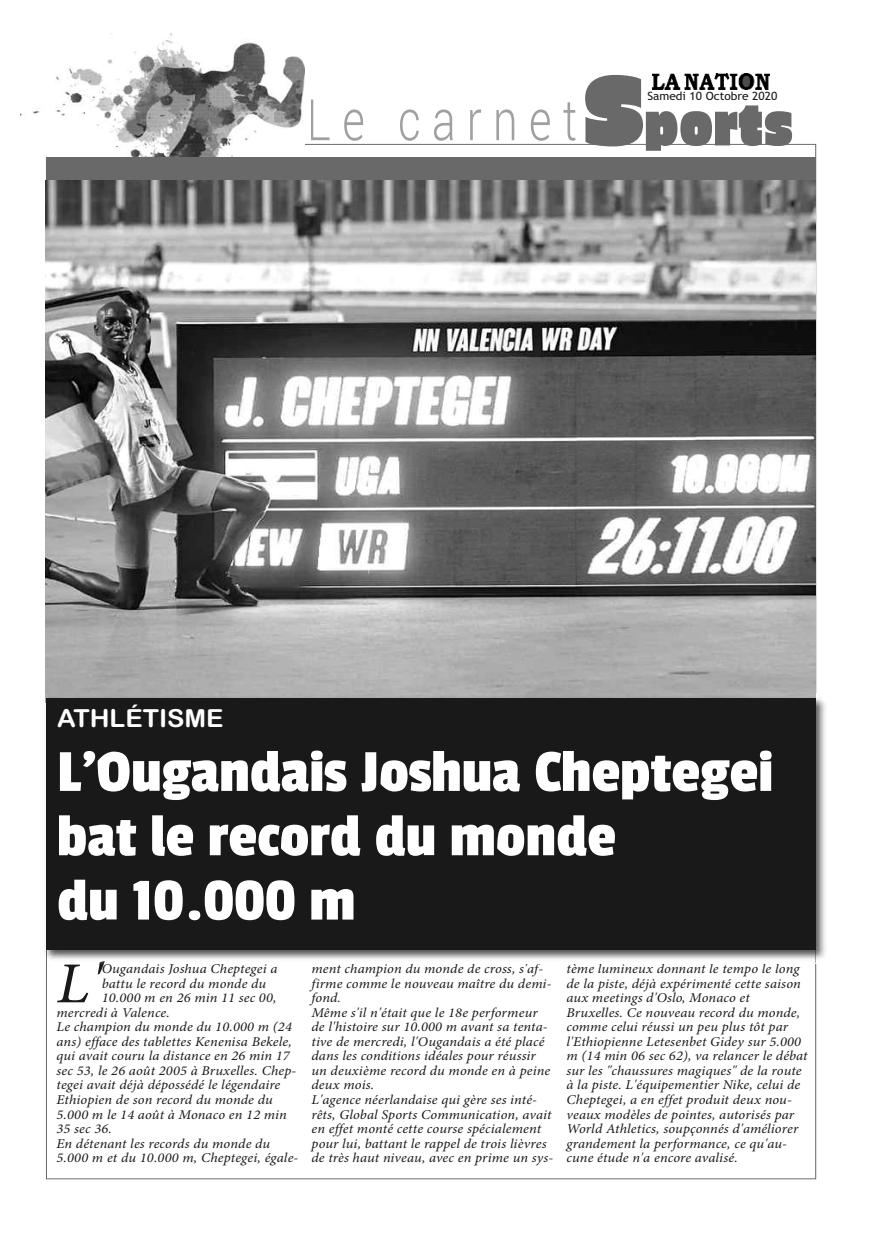
<style>
.page{position:relative;width:893px;height:1234px;background:#fff}
.page>*{position:absolute;margin:0;border:0;box-sizing:border-box;transform-origin:0 0}
.t1{font:62.25px/64.3px "Passion One";color:#fff;scale:1.05 1}
.t2{font:italic 58.05px "Minion Pro";color:#191919;scale:1.07 1}
.t3{font:57px "Erica One";color:#696969;scale:.89 1}
.t4{font:24.9px "Arial Rounded MT Bold";color:#fff;scale:1.05 1}
.t5{font:italic 13.5px/14.5px "Minion Pro";letter-spacing:.01em;color:#191919;scale:1.07 1}
.t6{font:11.4px "Trebuchet MS";color:#191919;scale:1.05 1}
.s1{font-size:100.65px}
</style>
<div class="page">
<div style="left:46px;top:157px;width:769px;height:34px;background:#696969"></div>
<img style="left:652px;top:73px;width:117px;height:16px">
<img style="left:46px;top:180px;width:769px;height:779px">
<img style="left:20px;top:33px;width:285px;height:123px">
<img style="left:815px;top:693px;width:11px;height:269px">
<img style="left:45px;top:693px;width:1px;height:260px">
<img style="left:46px;top:949px;width:1px;height:13px">
<img style="left:46px;top:693px;width:769px;height:5px">
<div style="left:46px;top:698px;width:770px;height:251px;background:#191919"></div>
<svg style="left:311px;top:100px;width:265px;height:41px"></svg>
<h3 class="t3" style="left:582px;top:80px;width:238px"><span class="s1">S</span>ports</h3>
<p class="t6" style="left:647px;top:90px;width:125px">Samedi 10 Octobre 2020</p>
<h3 class="t4" style="left:57px;top:703px;width:160px">ATHLÉTISME</h3>
<h1 class="t1" style="left:57px;top:738px;width:684px">L'Ougandais Joshua Cheptegei bat le record du monde<br>du 10.000 m</h1>
<h2 class="t2" style="left:57px;top:961px;width:44px">L'</h2>
<p class="t5" style="left:102px;top:962px;width:166px">Ougandais Joshua Cheptegei a</p>
<p class="t5" style="left:102px;top:977px;width:155px">battu le record du monde du</p>
<p class="t5" style="left:102px;top:991px;width:165px">10.000 m en 26 min 11 sec 00,</p>
<p class="t5" style="left:57px;top:1006px;width:108px">mercredi à Valence.</p>
<p class="t5" style="left:57px;top:1020px;width:221px">Le champion du monde du 10.000 m (24</p>
<p class="t5" style="left:57px;top:1035px;width:221px">ans) efface des tablettes Kenenisa Bekele,</p>
<p class="t5" style="left:57px;top:1049px;width:220px">qui avait couru la distance en 26 min 17</p>
<p class="t5" style="left:57px;top:1064px;width:226px">sec 53, le 26 août 2005 à Bruxelles. Chep-</p>
<p class="t5" style="left:57px;top:1078px;width:211px">tegei avait déjà dépossédé le légendaire</p>
<p class="t5" style="left:57px;top:1093px;width:204px">Ethiopien de son record du monde du</p>
<p class="t5" style="left:57px;top:1107px;width:217px">5.000 m le 14 août à Monaco en 12 min</p>
<p class="t5" style="left:57px;top:1122px;width:53px">35 sec 36.</p>
<p class="t5" style="left:57px;top:1136px;width:201px">En détenant les records du monde du</p>
<p class="t5" style="left:57px;top:1151px;width:228px">5.000 m et du 10.000 m, Cheptegei, égale-</p>
<p class="t5" style="left:311px;top:962px;width:227px">ment champion du monde de cross, s'af&shy;firme comme le nouveau maître du demi&shy;fond.<br>Même s'il n'était que le 18e performeur de l'histoire sur 10.000 m avant sa tenta&shy;tive de mercredi, l'Ougandais a été placé dans les conditions idéales pour réussir un deuxième record du monde en à peine deux mois.<br>L'agence néerlandaise qui gère ses inté&shy;rêts, Global Sports Communication, avait en effet monté cette course spécialement pour lui, battant le rappel de trois lièvres de très haut niveau, avec en prime un sys-</p>
<p class="t5" style="left:566px;top:962px;width:227px">tème lumineux donnant le tempo le long de la piste, déjà expérimenté cette saison aux meetings d'Oslo, Monaco et Bruxelles. Ce nouveau record du monde, comme celui réussi un peu plus tôt par l'Ethiopienne Letesenbet Gidey sur 5.000 m (14 min 06 sec 62), va relancer le débat sur les "chaussures magiques" de la route à la piste. L'équipementier Nike, celui de Cheptegei, a en effet produit deux nou&shy;veaux modèles de pointes, autorisés par World Athletics, soupçonnés d'améliorer grandement la performance, ce qu'au&shy;cune étude n'a encore avalisé.</p>
</div>
